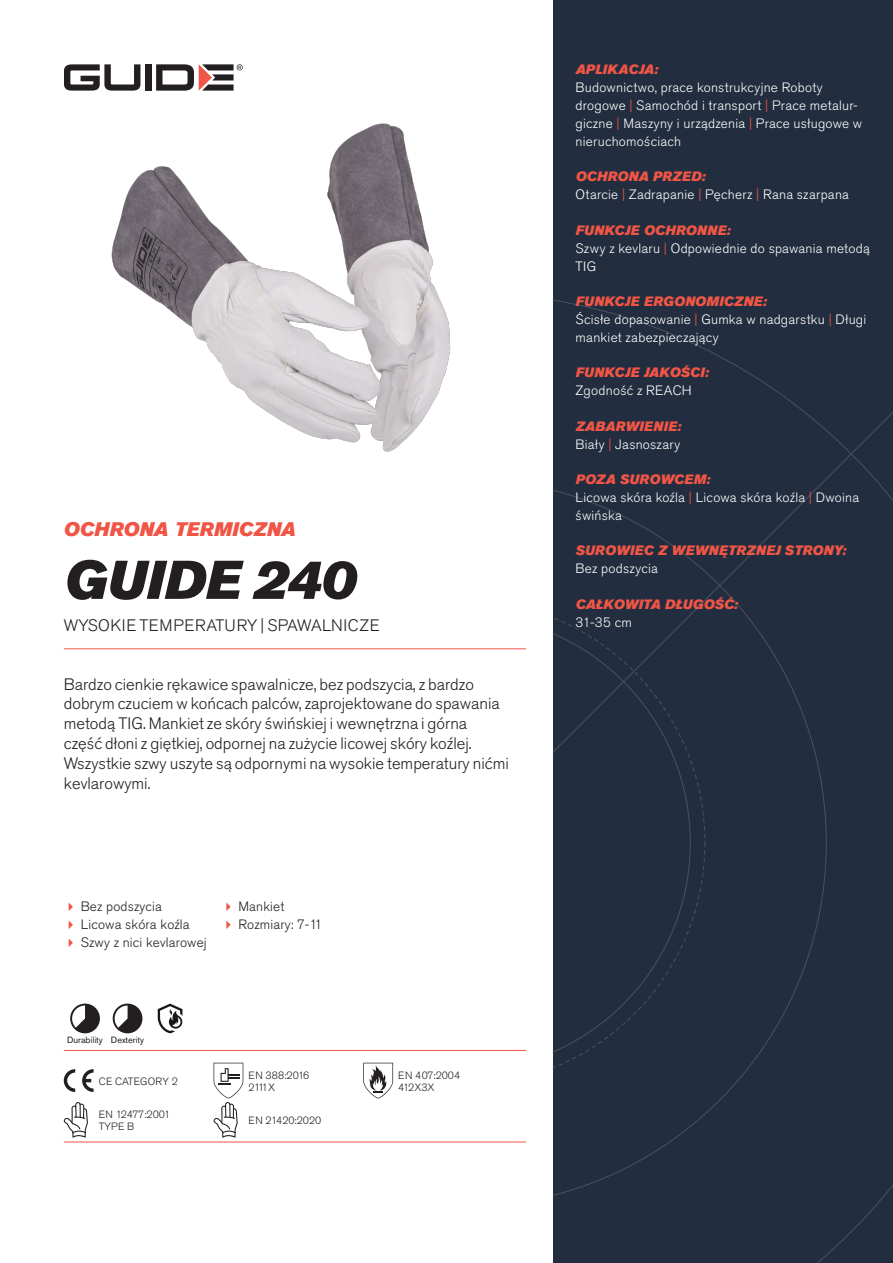
<style>
.page{position:relative;width:893px;height:1263px;background:#fff}
.page>*{position:absolute;margin:0;border:0;box-sizing:border-box;transform-origin:0 0}
.Rubrik{font:italic 54px "Akzidenz Grotesk Pro Super";color:#231f20}
.Överrubrik{font:italic 19.5px "Akzidenz Grotesk Pro Super";letter-spacing:.005em;color:#f05545}
.Ingress{font:300 16.5px/19.8px "Akzidenz Grotesk Pro";color:#231f20}
.Product_-_AltSegment{font:300 16.5px "Akzidenz Grotesk Pro";letter-spacing:.03em;color:#231f20}
.Produkt_-_Brödtext{font:300 13.5px/18px "Akzidenz Grotesk Pro";letter-spacing:.02em;color:#fff}
.Produkt_-_Namn{font:italic 13.5px "Akzidenz Grotesk Pro Super";letter-spacing:.015em;color:#f05545}
.t1{font:300 13.5px "Akzidenz Grotesk Pro";letter-spacing:.01em;color:#231f20}
.t2{font:300 10.5px "Akzidenz Grotesk Pro";color:#231f20}
.t3{font:300 10.5px "Akzidenz Grotesk Pro";letter-spacing:-.02em;color:#231f20}
.Produkt_-_Egenskaper{font:9px "Akzidenz Grotesk Pro";color:#231f20}
.s1{color:#f05545}
</style>
<div class="page">
<div style="left:145px;top:64px;width:7px;height:27px;background:#231f20"></div>
<svg style="left:156px;top:64px;width:87px;height:27px"></svg>
<svg style="left:64px;top:64px;width:76px;height:27px"></svg>
<div style="left:553px;top:0;width:340px;height:1263px;background:#222d3f"></div>
<svg style="left:553px;top:300px;width:340px;height:963px"></svg>
<hr style="left:64px;top:1050px;width:462px;height:1px;background:#f05545">
<hr style="left:64px;top:1142px;width:462px;height:1px;background:#f05545">
<svg style="left:70px;top:1003px;width:30px;height:30px"></svg>
<svg style="left:113px;top:1003px;width:29px;height:30px"></svg>
<svg style="left:158px;top:1003px;width:24px;height:30px"></svg>
<svg style="left:64px;top:1069px;width:11px;height:23px"></svg>
<svg style="left:82px;top:1069px;width:12px;height:23px"></svg>
<svg style="left:363px;top:1063px;width:30px;height:35px"></svg>
<svg style="left:64px;top:1102px;width:24px;height:36px"></svg>
<svg style="left:214px;top:1063px;width:29px;height:75px"></svg>
<img style="left:111px;top:123px;width:340px;height:329px">
<hr style="left:64px;top:648px;width:462px;height:1px;background:#f05545">
<p class="Överrubrik" style="left:64px;top:517px;width:233px">OCHRONA TERMICZNA</p>
<p class="Rubrik" style="left:64px;top:545px;width:293px">GUIDE 240</p>
<p class="Product_-_AltSegment" style="left:64px;top:615px;width:317px">WYSOKIE TEMPERATURY | SPAWALNICZE</p>
<p class="Ingress" style="left:64px;top:674px;width:446px">Bardzo cienkie rękawice spawalnicze, bez podszycia, z bardzo dobrym czuciem w końcach palców, zaprojektowane do spawania metodą TIG. Mankiet ze skóry świńskiej i wewnętrzna i górna część dłoni z giętkiej, odpornej na zużycie licowej skóry koźlej.<br>Wszystkie szwy uszyte są odpornymi na wysokie temperatury nićmi kevlarowymi.</p>
<p class="t1" style="left:81px;top:898px;width:83px">Bez podszycia</p>
<p class="t1" style="left:81px;top:916px;width:110px">Licowa skóra koźla</p>
<p class="t1" style="left:81px;top:934px;width:127px">Szwy z nici kevlarowej</p>
<p class="t1" style="left:238px;top:898px;width:47px">Mankiet</p>
<p class="t1" style="left:238px;top:916px;width:86px">Rozmiary: 7-11</p>
<p class="Produkt_-_Egenskaper" style="left:67px;top:1034px;width:37px">Durability</p>
<p class="Produkt_-_Egenskaper" style="left:111px;top:1034px;width:35px">Dexterity</p>
<p class="t2" style="left:99px;top:1074px;width:81px">CE CATEGORY 2</p>
<p class="t3" style="left:99px;top:1107px;width:73px">EN 12477:2001</p>
<p class="t2" style="left:99px;top:1119px;width:37px">TYPE B</p>
<p class="t2" style="left:248px;top:1068px;width:62px">EN 388:2016</p>
<p class="t2" style="left:248px;top:1080px;width:28px">2111X</p>
<p class="t2" style="left:248px;top:1113px;width:74px">EN 21420:2020</p>
<p class="t2" style="left:398px;top:1068px;width:63px">EN 407:2004</p>
<p class="t2" style="left:398px;top:1080px;width:38px">412X3X</p>
<p class="Produkt_-_Namn" style="left:576px;top:60px;width:84px">APLIKACJA:</p>
<p class="Produkt_-_Brödtext" style="left:576px;top:78px;width:288px">Budownictwo, prace konstrukcyjne Roboty drogowe <span class="s1">|</span> Samochód i transport <span class="s1">|</span> Prace metalur&shy;giczne <span class="s1">|</span> Maszyny i urządzenia <span class="s1">|</span> Prace usługowe w nieruchomościach</p>
<p class="Produkt_-_Namn" style="left:576px;top:168px;width:131px">OCHRONA PRZED:</p>
<p class="Produkt_-_Brödtext" style="left:576px;top:186px;width:275px">Otarcie <span class="s1">|</span> Zadrapanie <span class="s1">|</span> Pęcherz <span class="s1">|</span> Rana szarpana</p>
<p class="Produkt_-_Namn" style="left:576px;top:221px;width:156px">FUNKCJE OCHRONNE:</p>
<p class="Produkt_-_Brödtext" style="left:576px;top:239px;width:296px">Szwy z kevlaru <span class="s1">|</span> Odpowiednie do spawania metodą<br>TIG</p>
<p class="Produkt_-_Namn" style="left:576px;top:292px;width:193px">FUNKCJE ERGONOMICZNE:</p>
<p class="Produkt_-_Brödtext" style="left:576px;top:310px;width:292px">Ścisłe dopasowanie <span class="s1">|</span> Gumka w nadgarstku <span class="s1">|</span> Długi mankiet zabezpieczający</p>
<p class="Produkt_-_Namn" style="left:576px;top:364px;width:135px">FUNKCJE JAKOŚCI:</p>
<p class="Produkt_-_Brödtext" style="left:576px;top:382px;width:118px">Zgodność z REACH</p>
<p class="Produkt_-_Namn" style="left:576px;top:417px;width:107px">ZABARWIENIE:</p>
<p class="Produkt_-_Brödtext" style="left:576px;top:435px;width:106px">Biały <span class="s1">|</span> Jasnoszary</p>
<p class="Produkt_-_Namn" style="left:576px;top:470px;width:136px">POZA SUROWCEM:</p>
<p class="Produkt_-_Brödtext" style="left:576px;top:488px;width:285px">Licowa skóra koźla <span class="s1">|</span> Licowa skóra koźla <span class="s1">|</span> Dwoina świńska</p>
<p class="Produkt_-_Namn" style="left:576px;top:542px;width:272px">SUROWIEC Z WEWNĘTRZNEJ STRONY:</p>
<p class="Produkt_-_Brödtext" style="left:576px;top:560px;width:84px">Bez podszycia</p>
<p class="Produkt_-_Namn" style="left:576px;top:595px;width:164px">CAŁKOWITA DŁUGOŚĆ:</p>
<p class="Produkt_-_Brödtext" style="left:576px;top:613px;width:58px">31-35 cm</p>
</div>
